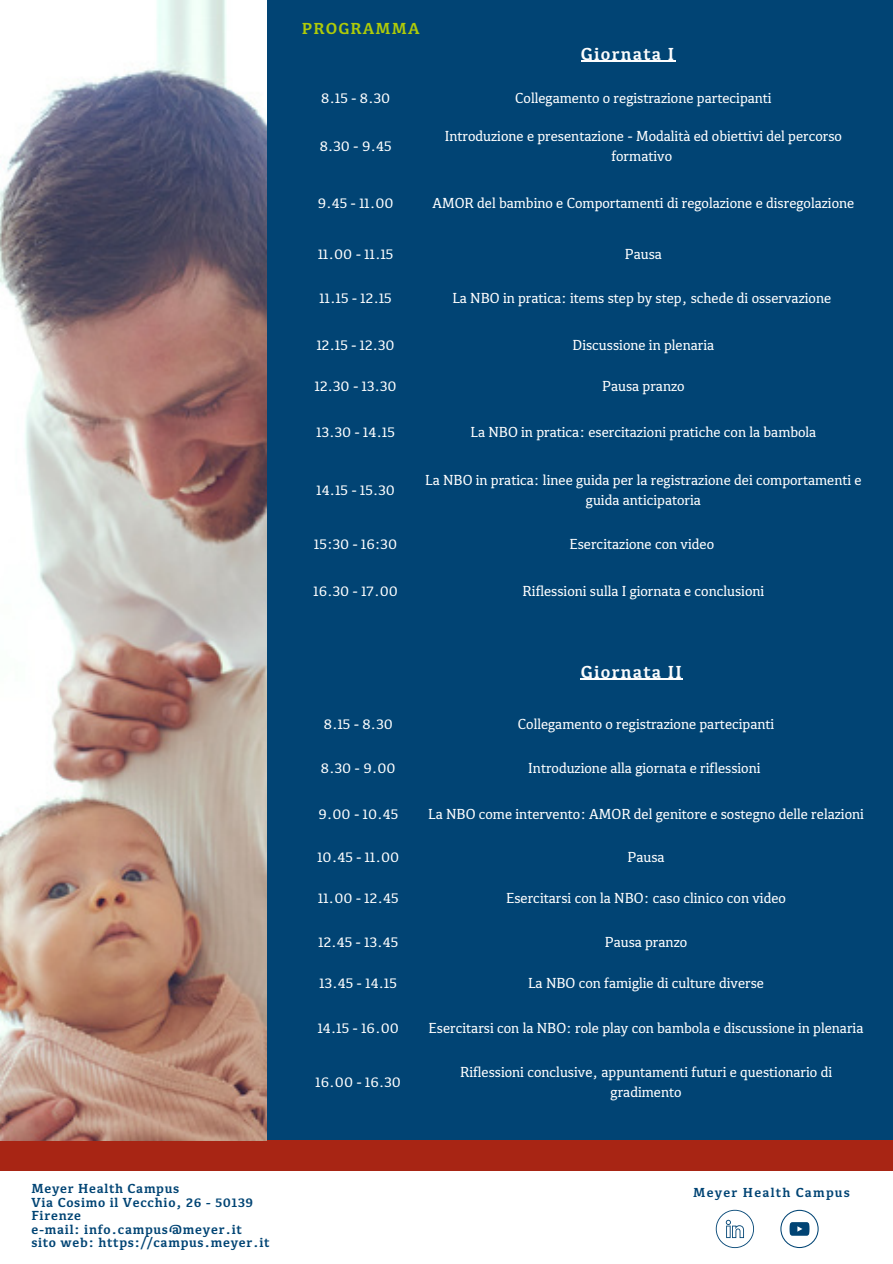
<style>
.page{position:relative;width:893px;height:1264px;background:#fff}
.page>*{position:absolute;margin:0;border:0;box-sizing:border-box;transform-origin:0 0}
.t1{font:700 18px "Kefa III";letter-spacing:.07em;color:#fdfdfd}
.t2{font:700 16.5px "Kefa III";letter-spacing:.07em;color:#afcb08}
.t3{font:15px/20.2px "Kefa III";color:#fff;text-align:center}
.t4{font:700 13.5px/13.5px "Kefa III";letter-spacing:.05em;color:#014474}
.t5{font:700 13.5px "Kefa III";letter-spacing:.09em;color:#014474}
</style>
<div class="page">
<div style="left:0;top:0;width:892px;height:1262px;background:#014474"></div>
<div style="left:0;top:1139px;width:892px;height:42px;background:#a82514"></div>
<div style="left:0;top:1171px;width:892px;height:91px;background:#fff"></div>
<svg style="left:780px;top:1209px;width:38px;height:38px"></svg>
<svg style="left:715px;top:1209px;width:39px;height:38px"></svg>
<hr style="left:581px;top:61px;width:94px;height:1px;background:#fdfdfd">
<hr style="left:581px;top:679px;width:102px;height:1px;background:#fdfdfd">
<img style="left:0;top:0;width:266px;height:1140px">
<p class="t2" style="left:302px;top:21px;width:119px">PROGRAMMA</p>
<p class="t1" style="left:581px;top:45px;width:95px">Giornata I</p>
<p class="t3" style="left:321px;top:89px;width:70px">8.15 - 8.30</p>
<p class="t3" style="left:515px;top:89px;width:258px">Collegamento o registrazione partecipanti</p>
<p class="t3" style="left:320px;top:136px;width:73px">8.30 - 9.45</p>
<p class="t3" style="left:445px;top:126px;width:398px">Introduzione e presentazione - Modalità ed obiettivi del percorso formativo</p>
<p class="t3" style="left:317px;top:193px;width:78px">9.45 - 11.00</p>
<p class="t3" style="left:432px;top:193px;width:423px">AMOR del bambino e Comportamenti di regolazione e disregolazione</p>
<p class="t3" style="left:318px;top:244px;width:77px">11.00 - 11.15</p>
<p class="t3" style="left:625px;top:244px;width:39px">Pausa</p>
<p class="t3" style="left:319px;top:289px;width:74px">11.15 - 12.15</p>
<p class="t3" style="left:452px;top:289px;width:380px">La NBO in pratica: items step by step, schede di osservazione</p>
<p class="t3" style="left:316px;top:335px;width:80px">12.15 - 12.30</p>
<p class="t3" style="left:572px;top:335px;width:143px">Discussione in plenaria</p>
<p class="t3" style="left:315px;top:376px;width:83px">12.30 - 13.30</p>
<p class="t3" style="left:602px;top:376px;width:84px">Pausa pranzo</p>
<p class="t3" style="left:316px;top:422px;width:80px">13.30 - 14.15</p>
<p class="t3" style="left:470px;top:422px;width:347px">La NBO in pratica: esercitazioni pratiche con la bambola</p>
<p class="t3" style="left:316px;top:480px;width:80px">14.15 - 15.30</p>
<p class="t3" style="left:425px;top:470px;width:438px">La NBO in pratica: linee guida per la registrazione dei comportamenti e guida anticipatoria</p>
<p class="t3" style="left:314px;top:534px;width:84px">15:30 - 16:30</p>
<p class="t3" style="left:569px;top:534px;width:146px">Esercitazione con video</p>
<p class="t3" style="left:313px;top:581px;width:86px">16.30 - 17.00</p>
<p class="t3" style="left:522px;top:581px;width:243px">Riflessioni sulla I giornata e conclusioni</p>
<p class="t1" style="left:581px;top:663px;width:102px">Giornata II</p>
<p class="t3" style="left:324px;top:714px;width:70px">8.15 - 8.30</p>
<p class="t3" style="left:518px;top:714px;width:258px">Collegamento o registrazione partecipanti</p>
<p class="t3" style="left:321px;top:758px;width:76px">8.30 - 9.00</p>
<p class="t3" style="left:528px;top:758px;width:234px">Introduzione alla giornata e riflessioni</p>
<p class="t3" style="left:318px;top:804px;width:81px">9.00 - 10.45</p>
<p class="t3" style="left:428px;top:804px;width:437px">La NBO come intervento: AMOR del genitore e sostegno delle relazioni</p>
<p class="t3" style="left:317px;top:847px;width:83px">10.45 - 11.00</p>
<p class="t3" style="left:627px;top:847px;width:39px">Pausa</p>
<p class="t3" style="left:318px;top:888px;width:82px">11.00 - 12.45</p>
<p class="t3" style="left:506px;top:888px;width:281px">Esercitarsi con la NBO: caso clinico con video</p>
<p class="t3" style="left:318px;top:932px;width:81px">12.45 - 13.45</p>
<p class="t3" style="left:604px;top:932px;width:84px">Pausa pranzo</p>
<p class="t3" style="left:319px;top:973px;width:79px">13.45 - 14.15</p>
<p class="t3" style="left:528px;top:973px;width:237px">La NBO con famiglie di culture diverse</p>
<p class="t3" style="left:317px;top:1019px;width:83px">14.15 - 16.00</p>
<p class="t3" style="left:428px;top:1019px;width:436px">Esercitarsi con la NBO: role play con bambola e discussione in plenaria</p>
<p class="t3" style="left:315px;top:1072px;width:87px">16.00 - 16.30</p>
<p class="t3" style="left:460px;top:1062px;width:373px">Riflessioni conclusive, appuntamenti futuri e questionario di gradimento</p>
<p class="t4" style="left:31px;top:1182px;width:240px">Meyer Health Campus<br>Via Cosimo il Vecchio, 26 - 50139<br>Firenze<br>e-mail: info.campus@meyer.it sito web: https://campus.meyer.it</p>
<p class="t5" style="left:693px;top:1186px;width:158px">Meyer Health Campus</p>
</div>
